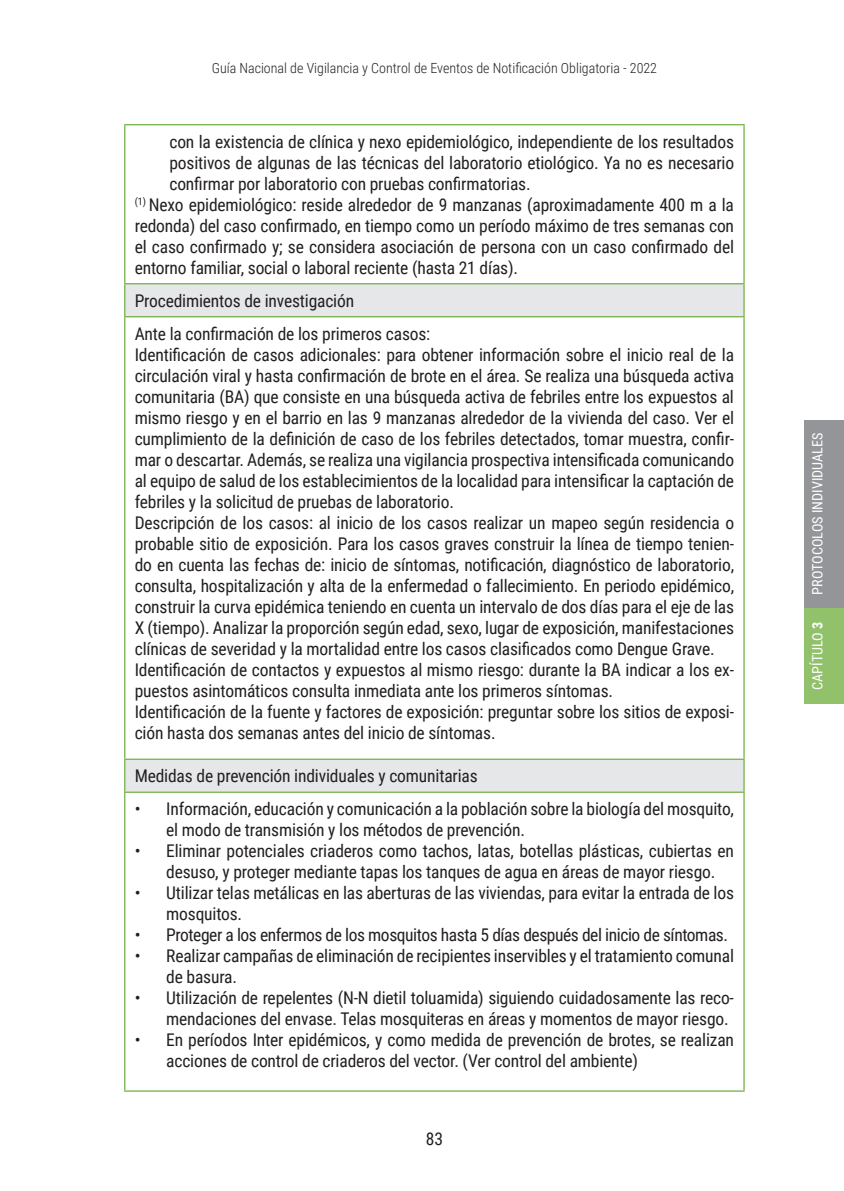
<style>
.page{position:relative;width:844px;height:1191px;background:#fff}
.page>*{position:absolute;margin:0;border:0;box-sizing:border-box;transform-origin:0 0}
.t1{font:17.5px/21px "Roboto Condensed";letter-spacing:-.01em;color:#231f20}
.t2{font:14.17px "Roboto Condensed";color:#fff}
.t3{font:300 14px "Roboto Condensed";color:#231f20}
.s1{color:#292d2f}
.s2{font-weight:700}
</style>
<div class="page">
<div style="left:804px;top:607px;width:39px;height:97px;background:#92c16c"></div>
<div style="left:804px;top:420px;width:39px;height:187px;background:#939598"></div>
<svg style="left:125px;top:284px;width:618px;height:507px"></svg>
<hr style="left:124px;top:124px;width:620px;height:1px;background:#78b34b">
<hr style="left:124px;top:125px;width:1px;height:158px;background:#78b34b">
<hr style="left:743px;top:125px;width:1px;height:158px;background:#78b34b">
<hr style="left:124px;top:283px;width:620px;height:1px;background:#78b34b">
<hr style="left:124px;top:284px;width:1px;height:32px;background:#78b34b">
<hr style="left:743px;top:284px;width:1px;height:32px;background:#78b34b">
<hr style="left:124px;top:316px;width:620px;height:1px;background:#78b34b">
<hr style="left:124px;top:317px;width:1px;height:441px;background:#78b34b">
<hr style="left:743px;top:317px;width:1px;height:441px;background:#78b34b">
<hr style="left:124px;top:758px;width:620px;height:2px;background:#78b34b">
<hr style="left:124px;top:760px;width:1px;height:31px;background:#78b34b">
<hr style="left:743px;top:760px;width:1px;height:31px;background:#78b34b">
<hr style="left:124px;top:791px;width:620px;height:2px;background:#78b34b">
<hr style="left:124px;top:793px;width:1px;height:297px;background:#78b34b">
<hr style="left:743px;top:793px;width:1px;height:297px;background:#78b34b">
<hr style="left:124px;top:1090px;width:620px;height:1px;background:#78b34b">
<p class="t3" style="left:212px;top:58px;width:447px">Guía Nacional de Vigilancia y Control de Eventos de Notificación Obligatoria - 2022</p>
<p class="t1" style="left:169px;top:130px;width:566px">con la existencia de clínica y nexo epidemiológico, independiente de los resultados</p>
<p class="t1" style="left:169px;top:151px;width:566px">positivos de algunas de las técnicas del laboratorio etiológico. Ya no es necesario</p>
<p class="t1" style="left:169px;top:172px;width:362px">confirmar por laboratorio con pruebas confirmatorias.</p>
<p class="t1" style="left:135px;top:193px;width:600px"><sup>(1)</sup> Nexo epidemiológico: reside alrededor de 9 manzanas (aproximadamente 400 m a la</p>
<p class="t1" style="left:135px;top:214px;width:600px">redonda) del caso confirmado, en tiempo como un período máximo de tres semanas con</p>
<p class="t1" style="left:135px;top:235px;width:600px">el caso confirmado y; se considera asociación de persona con un caso confirmado del</p>
<p class="t1" style="left:135px;top:256px;width:385px">entorno familiar, social o laboral reciente (hasta 21 días).</p>
<p class="t1" style="left:135px;top:283px;width:297px;line-height:32.9px">Procedimientos de investigación<br>Ante la confirmación de los primeros casos:</p>
<p class="t1" style="left:135px;top:343px;width:601px">Identificación de casos adicionales: para obtener información sobre el inicio real de la circulación viral y hasta confirmación de brote en el área. Se realiza una búsqueda activa comunitaria (BA) que consiste en una búsqueda activa de febriles entre los expuestos al mismo riesgo y en el barrio en las 9 manzanas alrededor de la vivienda del caso. Ver el cumplimiento de la definición de caso de los febriles detectados, tomar muestra, confir&shy;mar o descartar. Además, se realiza una vigilancia prospectiva intensificada comunicando al equipo de salud de los establecimientos de la localidad para intensificar la captación de febriles y la solicitud de pruebas de laboratorio.<br>Descripción de los casos: al inicio de los casos realizar un mapeo según residencia o probable sitio de exposición. Para los casos graves construir la línea de tiempo tenien&shy;do en cuenta las fechas de: inicio de síntomas, notificación, diagnóstico de laboratorio, consulta, hospitalización y alta de la enfermedad o fallecimiento. En periodo epidémico, construir la curva epidémica teniendo en cuenta un intervalo de dos días para el eje de las X (tiempo). Analizar la proporción según edad, sexo, lugar de exposición, manifestaciones clínicas de severidad y la mortalidad entre los casos clasificados como Dengue Grave.<br>Identificación de contactos y expuestos al mismo riesgo: durante la BA indicar a los ex&shy;puestos asintomáticos consulta inmediata ante los primeros síntomas.<br>Identificación de la fuente y factores de exposición: preguntar sobre los sitios de exposi&shy;ción hasta dos semanas antes del inicio de síntomas.</p>
<p class="t1" style="left:135px;top:765px;width:344px">Medidas de prevención individuales y comunitarias</p>
<p class="t1" style="left:166px;top:798px;width:569px;text-indent:-32px">• Información, educación y comunicación a la población sobre la biología del mosquito, el modo de transmisión y los métodos de prevención.</p>
<p class="t1" style="left:166px;top:840px;width:569px;text-indent:-32px">• Eliminar potenciales criaderos como tachos, latas, botellas plásticas, cubiertas en desuso, y proteger mediante tapas los tanques de agua en áreas de mayor riesgo.</p>
<p class="t1" style="left:166px;top:882px;width:569px;text-indent:-32px">• Utilizar telas metálicas en las aberturas de las viviendas, para evitar la entrada de los mosquitos.</p>
<p class="t1" style="left:135px;top:924px;width:594px">• Proteger a los enfermos de los mosquitos hasta 5 días después del inicio de síntomas.</p>
<p class="t1" style="left:166px;top:945px;width:569px;text-indent:-32px">• Realizar campañas de eliminación de recipientes inservibles y el tratamiento comunal de basura.</p>
<p class="t1" style="left:166px;top:987px;width:569px;text-indent:-32px">• Utilización de repelentes (N-N dietil toluamida) siguiendo cuidadosamente las reco&shy;mendaciones del envase<span class="s1">.</span> Telas mosquiteras en áreas y momentos de mayor riesgo.</p>
<p class="t1" style="left:166px;top:1029px;width:569px;text-indent:-32px">• En períodos Inter epidémicos, y como medida de prevención de brotes, se realizan acciones de control de criaderos del vector. (Ver control del ambiente)</p>
<p class="t1" style="left:425px;top:1127px;width:19px">83</p>
<p class="t2" style="left:807px;top:595px;width:164px;rotate:-90deg">PROTOCOLOS INDIVIDUALES</p>
<p class="t2" style="left:807px;top:690px;width:69px;rotate:-90deg">CAPÍTULO <span class="s2">3</span></p>
</div>
